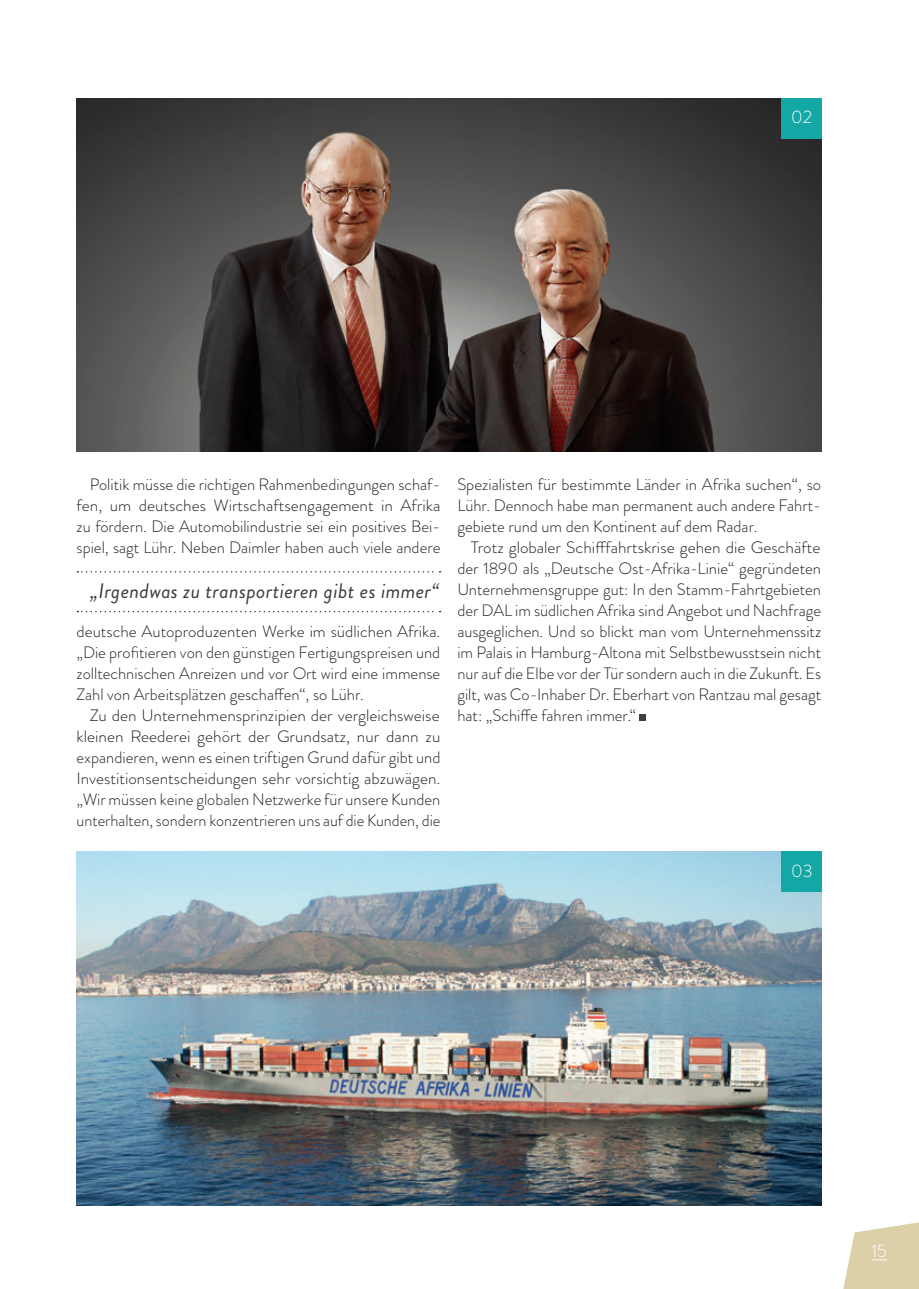
<style>
.page{position:relative;width:919px;height:1289px;background:#fff}
.page>*{position:absolute;margin:0;border:0;box-sizing:border-box;transform-origin:0 0}
.t1{font:italic 21px "Brandon Grotesque";letter-spacing:.015em;color:#3e3e3f}
.t2{font:300 18px "Brandon Grotesque";color:#fff}
.t3{font:300 16.5px/21px "Brandon Grotesque";color:#231f20;text-align:justify;scale:1.04 1}
.t4{font:300 16.5px/21px "Brandon Grotesque";color:#231f20;text-align:justify}
</style>
<div class="page">
<svg style="left:843px;top:1222px;width:75px;height:66px"></svg>
<img style="left:77px;top:851px;width:744px;height:354px">
<img style="left:77px;top:98px;width:744px;height:353px">
<div style="left:639px;top:714px;width:7px;height:7px;background:#3e3e3f"></div>
<svg style="left:77px;top:571px;width:363px;height:1px"></svg>
<svg style="left:77px;top:611px;width:363px;height:1px"></svg>
<div style="left:780px;top:851px;width:41px;height:40px;background:#13a7a5"></div>
<div style="left:780px;top:98px;width:41px;height:40px;background:#13a7a5"></div>
<p class="t2" style="left:791px;top:105px;width:22px">02</p>
<p class="t4" style="left:77px;top:474px;width:365px;text-indent:13px">Politik müsse die richtigen Rahmenbedingungen schaf&shy;fen, um deutsches Wirtschaftsengagement in Afrika zu fördern. Die Automobilindustrie sei ein positives Bei&shy;spiel, sagt Lühr. Neben Daimler haben auch viele andere</p>
<p class="t1" style="left:90px;top:576px;width:350px">„Irgendwas zu transportieren gibt es immer“</p>
<p class="t4" style="left:77px;top:621px;width:365px">deutsche Autoproduzenten Werke im südlichen Afrika. „Die profitieren von den günstigen Fertigungspreisen und zolltechnischen Anreizen und vor Ort wird eine immense Zahl von Arbeitsplätzen geschaffen“, so Lühr.</p>
<p class="t3" style="left:77px;top:705px;width:351px;text-indent:13px">Zu den Unternehmensprinzipien der vergleichsweise kleinen Reederei gehört der Grundsatz, nur dann zu expandieren, wenn es einen triftigen Grund dafür gibt und Investi tionsentscheidungen sehr vorsichtig abzuwägen. „Wir müssen keine globalen Netzwerke für unsere Kunden unterhalten, sondern konzentrieren uns auf die Kunden, die</p>
<p class="t4" style="left:457px;top:474px;width:365px">Spezialisten für bestimmte Länder in Afrika suchen“, so Lühr. Dennoch habe man permanent auch andere Fahrt&shy;gebiete rund um den Kontinent auf dem Radar.</p>
<p class="t3" style="left:457px;top:537px;width:351px;text-indent:13px">Trotz globaler Schifffahrtskrise gehen die Geschäfte der 1890 als „Deutsche Ost-Afrika-Linie“ gegründeten Unternehmensgruppe gut: In den Stamm-Fahrtgebieten der DAL im südlichen Afrika sind Angebot und Nachfrage ausgeglichen. Und so blickt man vom Unternehmenssitz im Palais in Hamburg-Altona mit Selbstbewusstsein nicht nur auf die Elbe vor der Tür sondern auch in die Zukunft. Es gilt, was Co-Inhaber Dr. Eberhart von Rantzau mal gesagt hat: „Schiffe fahren immer.“</p>
<p class="t2" style="left:791px;top:858px;width:23px">03</p>
<p class="t2" style="left:871px;top:1238px;width:17px">15</p>
</div>
